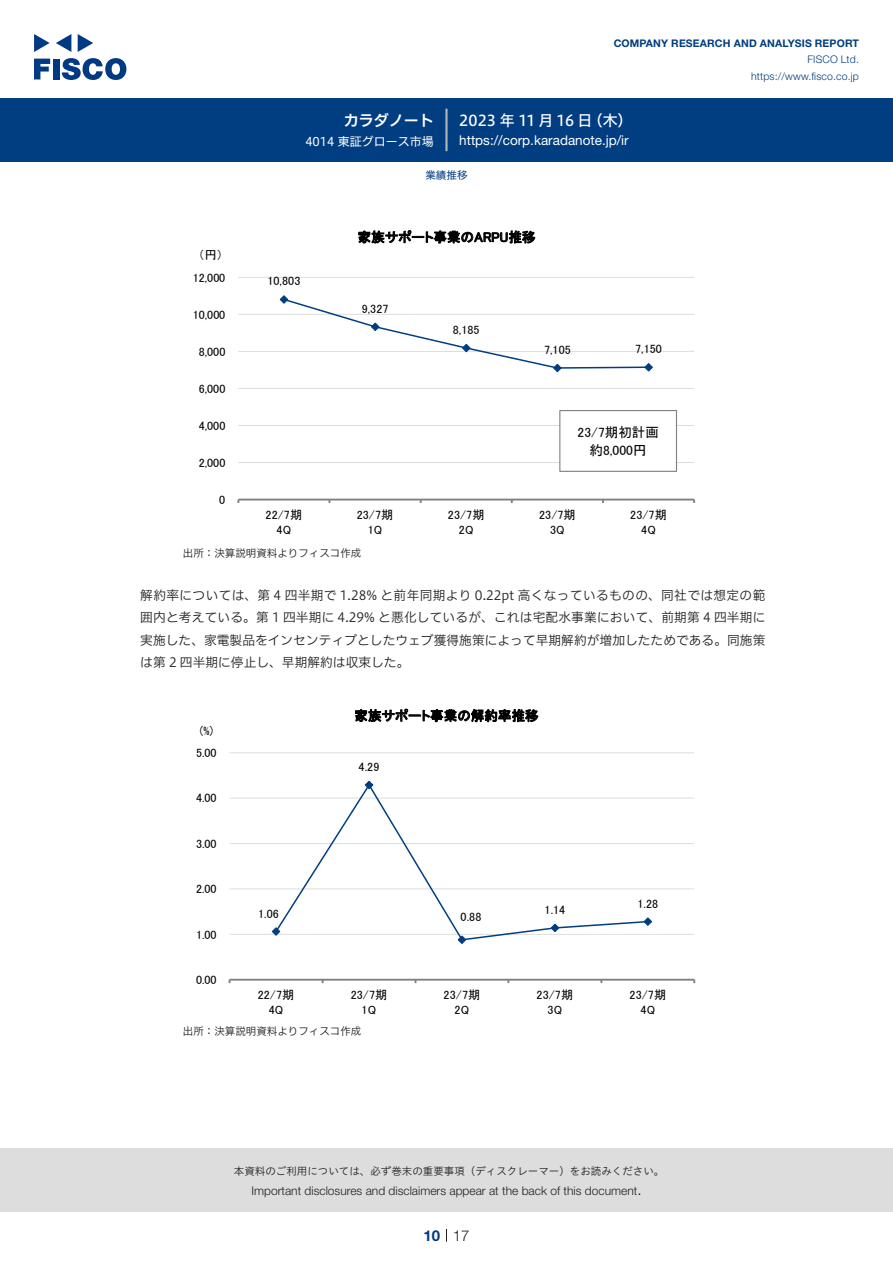
<style>
.page{position:relative;width:893px;height:1263px;background:#fff}
.page>*{position:absolute;margin:0;border:0;box-sizing:border-box;transform-origin:0 0}
.t1{font:15px "Hiragino UD Sans F Std N W5";letter-spacing:.005em;color:#fff}
.t2{font:15px "Hiragino UD Sans F Std N W6";color:#fff}
.t3{font:300 15px "Helvetica Neue LT Std";color:#231f20}
.t4{font:700 15px "Helvetica Neue LT Std";color:#003d81}
.t5{font:13.5px/17.4px "MS P Gothic";letter-spacing:.005em;color:#000;text-align:center}
.t6{font:13.5px "Helvetica Neue LT Std";color:#fff}
.t7{font:12.75px/22.5px "Hiragino UD Sans F Std N W3";color:#231f20;text-align:justify}
.t8{font:12.15px "MS P Gothic";color:#000}
.t9{font:12px/15.6px "MS P Gothic";letter-spacing:.005em;color:#000;text-align:center}
.t10{font:300 12px "Helvetica Neue LT Std";color:#231f20}
.t11{font:12px "Hiragino UD Sans F Std N W4";color:#fff}
.t12{font:10.5px "Hiragino UD Sans Std W3";color:#231f20}
.t13{font:10.5px "Hiragino UD Sans F Std N W3";color:#231f20}
.t14{font:700 10.5px "Helvetica Neue LT Std";letter-spacing:.015em;color:#003d81}
.t15{font:300 10.5px/16.5px "Helvetica Neue LT Std";letter-spacing:.015em;color:#003d81;text-align:right}
.t16{font:10.5px "Hiragino UD Sans F Std N W4";color:#003d81}
</style>
<div class="page">
<div style="left:0;top:1148px;width:893px;height:64px;background:#ddd"></div>
<svg style="left:34px;top:59px;width:16px;height:20px"></svg>
<div style="left:53px;top:59px;width:6px;height:20px;background:#003a83"></div>
<svg style="left:62px;top:58px;width:64px;height:22px"></svg>
<svg style="left:34px;top:34px;width:16px;height:18px"></svg>
<svg style="left:78px;top:34px;width:15px;height:18px"></svg>
<svg style="left:56px;top:34px;width:15px;height:18px"></svg>
<div style="left:0;top:98px;width:893px;height:64px;background:#003d81"></div>
<hr style="left:445px;top:109px;width:3px;height:42px;background:#b5b5b6">
<svg style="left:446px;top:1229px;width:1px;height:13px"></svg>
<hr style="left:238px;top:462px;width:456px;height:1px;background:#ddd">
<hr style="left:238px;top:425px;width:456px;height:1px;background:#ddd">
<hr style="left:238px;top:388px;width:456px;height:1px;background:#ddd">
<hr style="left:238px;top:351px;width:456px;height:1px;background:#ddd">
<hr style="left:238px;top:314px;width:456px;height:1px;background:#ddd">
<hr style="left:238px;top:277px;width:456px;height:1px;background:#ddd">
<hr style="left:238px;top:499px;width:456px;height:1px;background:#808080">
<svg style="left:279px;top:295px;width:374px;height:78px"></svg>
<div style="left:560px;top:411px;width:116px;height:60px;background:#fff"></div>
<div style="left:559px;top:410px;width:118px;height:62px;border:1px solid #808080"></div>
<hr style="left:230px;top:934px;width:464px;height:1px;background:#ddd">
<hr style="left:230px;top:888px;width:464px;height:1px;background:#ddd">
<hr style="left:230px;top:843px;width:464px;height:1px;background:#ddd">
<hr style="left:230px;top:798px;width:464px;height:1px;background:#ddd">
<hr style="left:230px;top:752px;width:464px;height:1px;background:#ddd">
<hr style="left:230px;top:979px;width:464px;height:2px;background:#808080">
<svg style="left:274px;top:790px;width:375px;height:150px"></svg>
<svg style="left:271px;top:927px;width:10px;height:9px"></svg>
<svg style="left:365px;top:780px;width:9px;height:10px"></svg>
<svg style="left:457px;top:935px;width:10px;height:9px"></svg>
<svg style="left:550px;top:923px;width:10px;height:10px"></svg>
<svg style="left:643px;top:917px;width:9px;height:9px"></svg>
<p class="t2" style="left:344px;top:109px;width:92px">カラダノート</p>
<p class="t11" style="left:305px;top:132px;width:130px">4014 東証グロース市場</p>
<p class="t14" style="left:614px;top:37px;width:247px">COMPANY RESEARCH AND ANALYSIS REPORT</p>
<p class="t15" style="left:751px;top:51px;width:109px">FISCO Ltd. https://www.fisco.co j p.</p>
<p class="t1" style="left:588px;top:109px;width:46px">（木(</p>
<p class="t1" style="left:459px;top:109px;width:135px">2023 年 11 月 16 日</p>
<p class="t6" style="left:459px;top:132px;width:171px">https://corp.karadanote j p. i r/</p>
<p class="t16" style="left:425px;top:167px;width:43px">業績推移</p>
<p class="t9" style="left:199px;top:247px;width:26px">円（ (</p>
<p class="t9" style="left:193px;top:269px;width:34px">12,000</p>
<p class="t9" style="left:193px;top:306px;width:34px">10,000</p>
<p class="t9" style="left:199px;top:343px;width:28px">8,000</p>
<p class="t9" style="left:199px;top:381px;width:28px">6,000</p>
<p class="t9" style="left:199px;top:418px;width:28px">4,000</p>
<p class="t9" style="left:199px;top:455px;width:28px">2,000</p>
<p class="t9" style="left:219px;top:492px;width:8px">0</p>
<p class="t9" style="left:267px;top:273px;width:34px">10,803</p>
<p class="t5" style="left:358px;top:228px;width:179px">家族サポート事業のARPU推移</p>
<p class="t9" style="left:362px;top:301px;width:28px">9,327</p>
<p class="t9" style="left:453px;top:322px;width:28px">8,185</p>
<p class="t9" style="left:544px;top:342px;width:28px">7,105</p>
<p class="t9" style="left:635px;top:341px;width:28px">7,150</p>
<p class="t5" style="left:578px;top:424px;width:83px">23/7期初計画約8,000円</p>
<p class="t9" style="left:266px;top:506px;width:38px">22/7期<br>Q4</p>
<p class="t9" style="left:357px;top:506px;width:38px">23/7期<br>Q1</p>
<p class="t9" style="left:448px;top:506px;width:38px">23/7期<br>Q2</p>
<p class="t9" style="left:539px;top:506px;width:38px">23/7期<br>Q3</p>
<p class="t9" style="left:630px;top:506px;width:38px">23/7期<br>Q4</p>
<p class="t13" style="left:183px;top:545px;width:180px">出所：決算説明資料よりフィスコ作成</p>
<p class="t7" style="left:140px;top:583px;width:627px">解約率については、第 4 四半期で 1.28% と前年同期より 0.22pt 高くなっているものの、同社では想定の範囲内と考えている。第 1 四半期に 4.29% と悪化しているが、これは宅配水事業において、前期第 4 四半期に実施した、家電製品をインセンティブとしたウェブ獲得施策によって早期解約が増加したためである。同施策は第 2 四半期に停止し、早期解約は収束した。</p>
<p class="t8" style="left:200px;top:724px;width:15px">(%)</p>
<p class="t9" style="left:196px;top:745px;width:22px">5.00</p>
<p class="t9" style="left:196px;top:790px;width:22px">4.00</p>
<p class="t9" style="left:196px;top:836px;width:22px">3.00</p>
<p class="t9" style="left:196px;top:881px;width:22px">2.00</p>
<p class="t9" style="left:196px;top:926px;width:22px">1.00</p>
<p class="t9" style="left:196px;top:972px;width:22px">0.00</p>
<p class="t5" style="left:354px;top:707px;width:186px">家族サポート事業の解約率推移</p>
<p class="t9" style="left:258px;top:905px;width:22px">1.06</p>
<p class="t9" style="left:359px;top:759px;width:22px">4.29</p>
<p class="t9" style="left:461px;top:909px;width:22px">0.88</p>
<p class="t9" style="left:545px;top:902px;width:22px">1.14</p>
<p class="t9" style="left:637px;top:895px;width:22px">1.28</p>
<p class="t9" style="left:258px;top:986px;width:38px">22/7期<br>Q4</p>
<p class="t9" style="left:351px;top:986px;width:38px">23/7期<br>Q1</p>
<p class="t9" style="left:444px;top:986px;width:38px">23/7期<br>Q2</p>
<p class="t9" style="left:537px;top:986px;width:38px">23/7期<br>Q3</p>
<p class="t9" style="left:630px;top:986px;width:38px">23/7期<br>Q4</p>
<p class="t13" style="left:183px;top:1023px;width:180px">出所：決算説明資料よりフィスコ作成</p>
<p class="t12" style="left:234px;top:1163px;width:432px">本資料のご利用については、必ず巻末の重要事項（ディスクレーマー）をお読みください。</p>
<p class="t3" style="left:637px;top:1180px;width:6px">.</p>
<p class="t10" style="left:251px;top:1183px;width:387px">Important disclosures and disclaimers appear at the back of this document</p>
<p class="t4" style="left:423px;top:1226px;width:18px">10</p>
<p class="t3" style="left:453px;top:1226px;width:18px">17</p>
</div>
